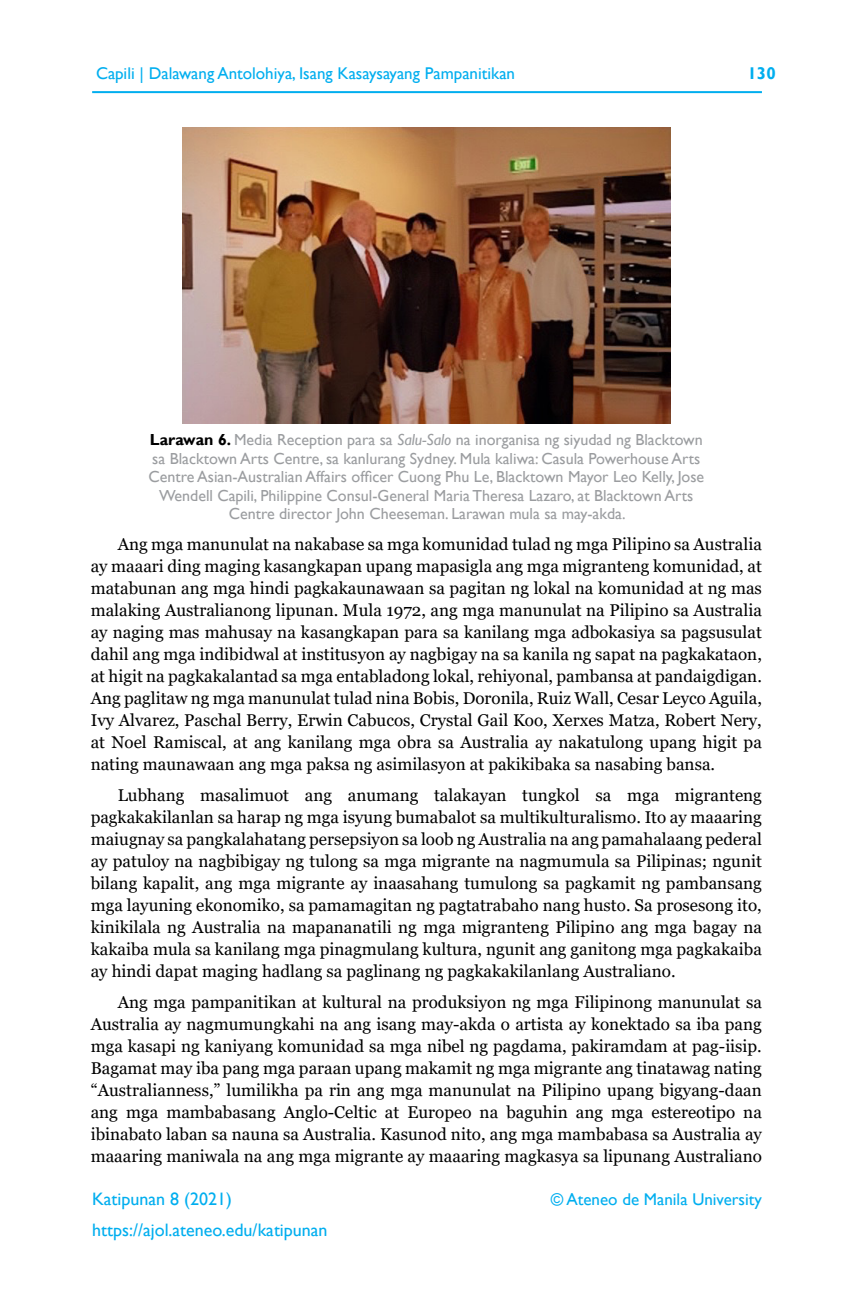
<style>
.page{position:relative;width:864px;height:1296px;background:#fff}
.page>*{position:absolute;margin:0;border:0;box-sizing:border-box;transform-origin:0 0}
.t1{font:18px/30.6px "Gill Sans";color:#00aeef}
.new_basic_para1{font:17px/22px "Georgia";color:#000;text-align:justify}
.t2{font:17px "Gill Sans";color:#00aeef}
.t3{font:700 17px "Gill Sans";color:#00aeef}
.image_description{font:16px/18.4px "Gill Sans";color:#9b9da0;text-align:center}
.s1{font-weight:700;color:#000}
.s2{font-style:italic}
</style>
<div class="page">
<hr style="left:92px;top:91px;width:670px;height:2px;background:#00aeef">
<img style="left:182px;top:127px;width:489px;height:296px">
<p class="t2" style="left:96px;top:64px;width:421px">Capili | Dalawang Antolohiya, Isang Kasaysayang Pampanitikan</p>
<p class="t3" style="left:748px;top:63px;width:30px">130</p>
<p class="image_description" style="left:148px;top:431px;width:557px"><span class="s1">Larawan 6.</span> Media Reception para sa <span class="s2">Salu-Salo</span> na inorganisa ng siyudad ng Blacktown sa Blacktown Arts Centre, sa kanlurang Sydney. Mula kaliwa: Casula Powerhouse Arts Centre Asian-Australian Affairs officer Cuong Phu Le, Blacktown Mayor Leo Kelly, Jose Wendell Capili, Philippine Consul-General Maria Theresa Lazaro, at Blacktown Arts Centre director John Cheeseman. Larawan mula sa may-akda.</p>
<p class="new_basic_para1" style="left:91px;top:534px;width:673px;text-indent:27px">Ang mga manunulat na nakabase sa mga komunidad tulad ng mga Pilipino sa Australia ay maaari ding maging kasangkapan upang mapasigla ang mga migranteng komunidad, at matabunan ang mga hindi pagkakaunawaan sa pagitan ng lokal na komunidad at ng mas malaking Australianong lipunan. Mula 1972, ang mga manunulat na Pilipino sa Australia ay naging mas mahusay na kasangkapan para sa kanilang mga adbokasiya sa pagsusulat dahil ang mga indibidwal at institusyon ay nagbigay na sa kanila ng sapat na pagkakataon, at higit na pagkakalantad sa mga entabladong lokal, rehiyonal, pambansa at pandaigdigan.<br>Ang paglitaw ng mga manunulat tulad nina Bobis, Doronila, Ruiz Wall, Cesar Leyco Aguila, Ivy Alvarez, Paschal Berry, Erwin Cabucos, Crystal Gail Koo, Xerxes Matza, Robert Nery, at Noel Ramiscal, at ang kanilang mga obra sa Australia ay nakatulong upang higit pa nating maunawaan ang mga paksa ng asimilasyon at pakikibaka sa nasabing bansa.</p>
<p class="new_basic_para1" style="left:91px;top:785px;width:673px;text-indent:27px">Lubhang masalimuot ang anumang talakayan tungkol sa mga migranteng pagkakakilanlan sa harap ng mga isyung bumabalot sa multikulturalismo. Ito ay maaaring maiugnay sa pangkalahatang persepsiyon sa loob ng Australia na ang pamahalaang pederal ay patuloy na nagbibigay ng tulong sa mga migrante na nagmumula sa Pilipinas; ngunit bilang kapalit, ang mga migrante ay inaasahang tumulong sa pagkamit ng pambansang mga layuning ekonomiko, sa pamamagitan ng pagtatrabaho nang husto. Sa prosesong ito, kinikilala ng Australia na mapananatili ng mga migranteng Pilipino ang mga bagay na kakaiba mula sa kanilang mga pinagmulang kultura, ngunit ang ganitong mga pagkakaiba ay hindi dapat maging hadlang sa paglinang ng pagkakakilanlang Australiano.</p>
<p class="new_basic_para1" style="left:91px;top:992px;width:673px;text-indent:27px">Ang mga pampanitikan at kultural na produksiyon ng mga Filipinong manunulat sa Australia ay nagmumungkahi na ang isang may-akda o artista ay konektado sa iba pang mga kasapi ng kaniyang komunidad sa mga nibel ng pagdama, pakiramdam at pag-iisip.<br>Bagamat may iba pang mga paraan upang makamit ng mga migrante ang tinatawag nating “Australianness,” lumilikha pa rin ang mga manunulat na Pilipino upang bigyang-daan ang mga mambabasang Anglo-Celtic at Europeo na baguhin ang mga estereotipo na ibinabato laban sa nauna sa Australia. Kasunod nito, ang mga mambabasa sa Australia ay maaaring maniwala na ang mga migrante ay maaaring magkasya sa lipunang Australiano</p>
<p class="t1" style="left:92px;top:1184px;width:237px">Katipunan 8 (2021) https://ajol.ateneo.edu/katipunan</p>
<p class="t2" style="left:551px;top:1189px;width:213px">© Ateneo de Manila University</p>
</div>
